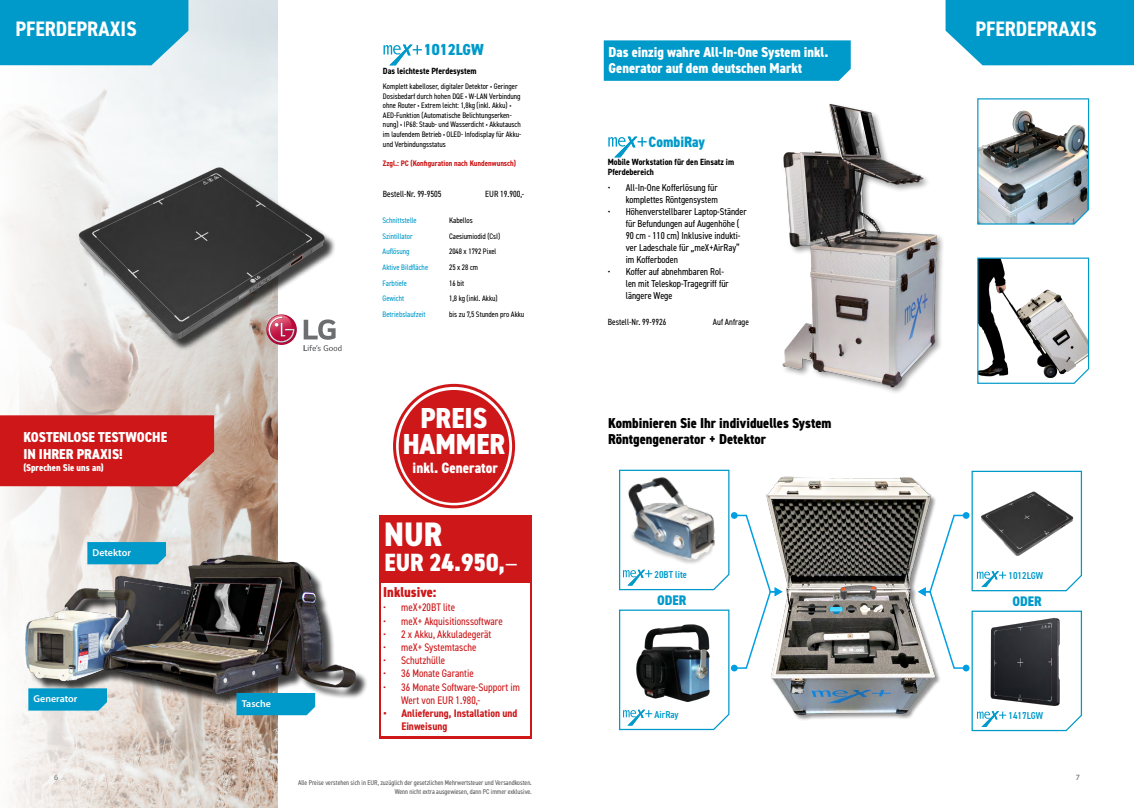
<style>
.page{position:relative;width:1134px;height:808px;background:#fff}
.page>*{position:absolute;margin:0;border:0;box-sizing:border-box;transform-origin:0 0}
.t1{font:800 condensed 34px "DIN2014";color:#fff}
.t2{font:800 condensed 29px/26px "DIN2014";color:#fff;text-align:center}
.t3{font:800 condensed 25px "DIN2014";color:#fff}
.t4{font:700 condensed 21px "DIN2014";color:#fff}
.t5{font:800 condensed 16px "DIN2014";color:#009aca}
.t6{font:800 condensed 15px "DIN2014";color:#fff}
.t7{font:800 condensed 15px "DIN2014";color:#009aca}
.t8{font:800 condensed 14.4px/17.3px "DIN2014";color:#fff}
.t9{font:800 condensed 14.4px/16px "DIN2014";color:#000}
.t10{font:800 condensed 14.4px "DIN2014";color:#cd1719}
.t11{font:800 condensed 13.9px "DIN2014";color:#009aca}
.t12{font:condensed 11px/13.2px "DIN2014";color:#cd1719}
.t13{font:700 condensed 11px/13.2px "DIN2014";color:#cd1719}
.t14{font:600 condensed 10.1px "DIN2014";color:#009aca}
.t15{font:condensed 10px/12px "DIN2014";color:#000}
.t16{font:600 10px "Myriad Pro";color:#fff}
.t17{font:800 condensed 9.9px "DIN2014";color:#fff}
.t18{font:700 condensed 9px/10.8px "DIN2014";color:#000}
.t19{font:condensed 9px "DIN2014";color:#000}
.t20{font:condensed 8px/9.6px "DIN2014";color:#000}
.t21{font:condensed 8px "DIN2014";color:#009aca}
.t22{font:700 condensed 8px "DIN2014";color:#cd1719}
.t23{font:8px "Myriad Pro";color:#575756}
.t24{font:condensed 7px/8.4px "DIN2014";color:#575756;text-align:right}
.s1{font-family:"Myriad Pro"}
.s2{font-family:"Myriad Pro";font-weight:400;font-stretch:normal}
</style>
<div class="page">
<img style="left:0;top:0;width:277px;height:808px">
<img style="left:63px;top:156px;width:273px;height:197px">
<div style="left:379px;top:515px;width:152px;height:224px;background:#cd1719"></div>
<div style="left:381px;top:583px;width:149px;height:153px;background:#fff"></div>
<svg style="left:383px;top:45px;width:39px;height:20px"></svg>
<div style="left:0;top:0;width:188px;height:65px;background:#009aca"></div>
<svg style="left:394px;top:385px;width:120px;height:122px"></svg>
<div style="left:393px;top:384px;width:122px;height:124px;border:3px solid #cd1719;border-radius:50%"></div>
<div style="left:399px;top:390px;width:110px;height:113px;background:#cd1719;border-radius:50%"></div>
<div style="left:945px;top:0;width:189px;height:65px;background:#009aca"></div>
<svg style="left:304px;top:319px;width:38px;height:32px"></svg>
<svg style="left:266px;top:314px;width:31px;height:31px"></svg>
<svg style="left:266px;top:315px;width:29px;height:28px"></svg>
<div style="left:0;top:415px;width:214px;height:71px;background:#cd1719"></div>
<svg style="left:608px;top:137px;width:39px;height:20px"></svg>
<img style="left:782px;top:103px;width:161px;height:290px">
<img style="left:782px;top:476px;width:136px;height:244px">
<img style="left:977px;top:98px;width:113px;height:127px">
<svg style="left:619px;top:469px;width:163px;height:262px"></svg>
<svg style="left:918px;top:470px;width:165px;height:262px"></svg>
<div style="left:604px;top:40px;width:247px;height:41px;background:#009aca"></div>
<img style="left:18px;top:537px;width:349px;height:169px">
<svg style="left:977px;top:257px;width:113px;height:127px"></svg>
<svg style="left:28px;top:688px;width:79px;height:23px;background:#0c9ecb"></svg>
<svg style="left:87px;top:542px;width:79px;height:22px;background:#069bca"></svg>
<div style="left:236px;top:693px;width:79px;height:22px;background:#009aca"></div>
<h3 class="t4" style="left:15px;top:15px;width:123px">PFERDEPRAXIS</h3>
<h3 class="t4" style="left:975px;top:15px;width:123px">PFERDEPRAXIS</h3>
<h3 class="t5" style="left:424px;top:39px;width:61px">1012LGW</h3>
<p class="t18" style="left:383px;top:65px;width:95px">Das leichteste Pferdesystem</p>
<p class="t20" style="left:383px;top:81px;width:140px">Komplett kabelloser, digitaler Detektor <span class="s1">•</span> Geringer Dosisbedarf durch hohen DQE <span class="s1">•</span> W-LAN Verbindung ohne Router <span class="s1">•</span> Extrem leicht: 1,8kg (inkl. Akku) <span class="s1">• </span>AED-Funktion (Automatische Belichtungserken&shy;nung) <span class="s1">•</span> IP68: Staub- und Wasserdicht <span class="s1">•</span> Akkutausch im laufendem Betrieb <span class="s1">•</span> OLED- Infodisplay für Akku&shy;und Verbindungsstatus</p>
<p class="t22" style="left:383px;top:158px;width:135px">Zzgl.: PC (Konfiguration nach Kundenwunsch)</p>
<p class="t19" style="left:383px;top:188px;width:60px">Bestell-Nr. 99-9505</p>
<p class="t19" style="left:485px;top:188px;width:40px">EUR 19.900,-</p>
<p class="t21" style="left:383px;top:215px;width:36px">Schnittstelle</p>
<p class="t20" style="left:449px;top:215px;width:25px">Kabellos</p>
<p class="t21" style="left:383px;top:231px;width:32px">Szintillator</p>
<p class="t20" style="left:449px;top:231px;width:53px">Caesiumiodid (CsI)</p>
<p class="t21" style="left:383px;top:246px;width:29px">Auflösung</p>
<p class="t20" style="left:449px;top:246px;width:49px">2048 x 1792 Pixel</p>
<p class="t21" style="left:383px;top:262px;width:47px">Aktive Bildfläche</p>
<p class="t20" style="left:449px;top:262px;width:31px">25 x 28 cm</p>
<p class="t21" style="left:383px;top:277px;width:26px">Farbtiefe</p>
<p class="t20" style="left:449px;top:278px;width:17px">16 bit</p>
<p class="t21" style="left:383px;top:293px;width:23px">Gewicht</p>
<p class="t20" style="left:449px;top:293px;width:50px">1,8 kg (inkl. Akku)</p>
<p class="t21" style="left:383px;top:309px;width:45px">Betriebslaufzeit</p>
<p class="t20" style="left:449px;top:309px;width:77px">bis zu 7,5 Stunden pro Akku</p>
<h3 class="t8" style="left:608px;top:44px;width:221px;line-height:16px">Das einzig wahre All-In-One System inkl.<br>Generator auf dem deutschen Markt</h3>
<h3 class="t7" style="left:649px;top:132px;width:58px">CombiRay</h3>
<p class="t18" style="left:608px;top:156px;width:128px">Mobile Workstation für den Einsatz im<br>Pferdebereich</p>
<p class="t15" style="left:608px;top:181px;width:112px;text-align:right">• All-In-One Kofferlösung für komplettes Röntgensystem</p>
<p class="t15" style="left:626px;top:205px;width:122px;text-indent:-18px">• Höhenverstellbarer Laptop-Ständer für Befundungen auf Augenhöhe (<br>90 cm - 110 cm) Inklusive indukti&shy;ver Ladeschale für „meX+AirRay“ im Kofferboden</p>
<p class="t15" style="left:626px;top:265px;width:105px;text-indent:-18px">• Koffer auf abnehmbaren Rol&shy;len mit Teleskop-Tragegriff für längere Wege</p>
<p class="t19" style="left:608px;top:315px;width:60px">Bestell-Nr. 99-9926</p>
<p class="t19" style="left:713px;top:315px;width:38px">Auf Anfrage</p>
<h3 class="t8" style="left:23px;top:428px;width:145px">KOSTENLOSE TESTWOCHE<br>IN IHRER PRAXIS!</h3>
<p class="t17" style="left:23px;top:461px;width:82px">(Sprechen Sie uns an)</p>
<h2 class="t2" style="left:403px;top:405px;width:104px">PREIS<br>HAMMER</h2>
<h3 class="t6" style="left:412px;top:458px;width:87px">inkl. Generator</h3>
<h3 class="t9" style="left:608px;top:415px;width:225px">Kombinieren Sie Ihr individuelles System<br>Röntgengenerator + Detektor</h3>
<h1 class="t1" style="left:384px;top:511px;width:60px">NUR</h1>
<p class="t16" style="left:93px;top:546px;width:40px">Detektor</p>
<p class="t16" style="left:34px;top:693px;width:45px">Generator</p>
<p class="t16" style="left:242px;top:697px;width:31px">Tasche</p>
<h3 class="t3" style="left:384px;top:545px;width:135px">EUR 24.950,<span class="s2">–</span></h3>
<h3 class="t10" style="left:383px;top:582px;width:55px">Inklusive:</h3>
<h3 class="t12" style="left:383px;top:600px;width:73px">• meX+20BT lite</h3>
<h3 class="t12" style="left:383px;top:614px;width:121px">• meX+ Akquisitionssoftware</h3>
<h3 class="t12" style="left:383px;top:627px;width:110px">• 2 x Akku, Akkuladegerät</h3>
<h3 class="t12" style="left:383px;top:640px;width:95px">• meX+ Systemtasche</h3>
<h3 class="t12" style="left:383px;top:653px;width:63px">• Schutzhülle</h3>
<h3 class="t12" style="left:383px;top:666px;width:92px">• 36 Monate Garantie</h3>
<h3 class="t12" style="left:401px;top:680px;width:120px;text-indent:-18px">• 36 Monate Software-Support im<br>Wert von EUR 1.980,-</h3>
<h3 class="t13" style="left:401px;top:706px;width:117px;text-indent:-18px">• Anlieferung, Installation und<br>Einweisung</h3>
<p class="t14" style="left:654px;top:567px;width:34px">20BT lite</p>
<h3 class="t11" style="left:657px;top:591px;width:31px">ODER</h3>
<p class="t14" style="left:654px;top:707px;width:26px">AirRay</p>
<p class="t14" style="left:1008px;top:569px;width:36px">1012LGW</p>
<h3 class="t11" style="left:1012px;top:592px;width:31px">ODER</h3>
<p class="t14" style="left:1008px;top:709px;width:36px">1417LGW</p>
<p class="t23" style="left:54px;top:773px;width:6px">6</p>
<p class="t23" style="left:1076px;top:773px;width:6px">7</p>
<p class="t24" style="left:298px;top:778px;width:235px">Alle Preise verstehen sich in EUR, zuzüglich der gesetzlichen Mehrwertsteuer und Versandkosten.<br>Wenn nicht extra ausgewiesen, dann PC immer exklusive.</p>
</div>
